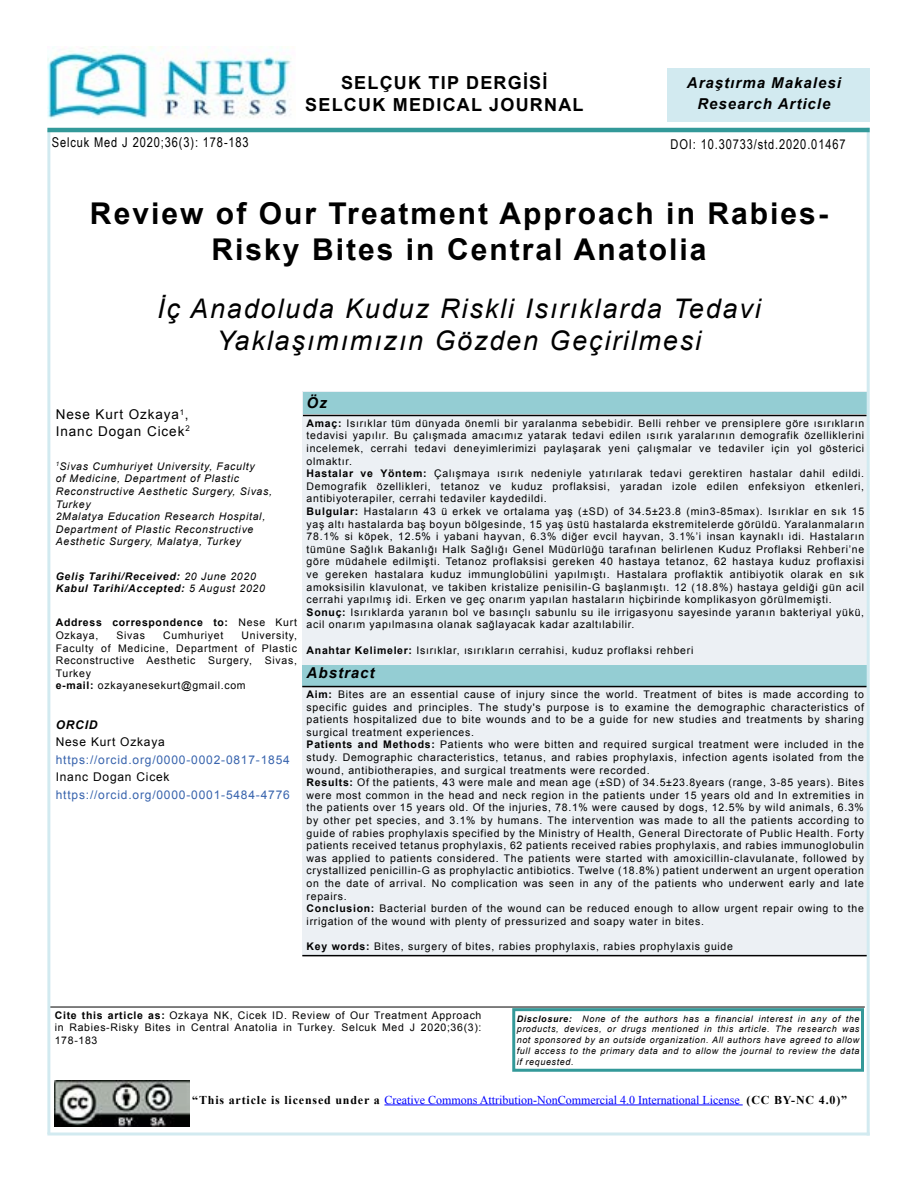
<style>
.page{position:relative;width:918px;height:1188px;background:#fff}
.page>*{position:absolute;margin:0;border:0;box-sizing:border-box;transform-origin:0 0}
.t1{font:700 30px/36px "Arial";letter-spacing:.07em;color:#000;text-align:center}
.t2{font:italic 27px/32.4px "Arial";letter-spacing:.07em;color:#000;text-align:center}
.t3{font:700 18px/21.6px "Arial";letter-spacing:.07em;color:#000;text-align:center}
.t4{font:italic 700 15px/21px "Arial";letter-spacing:.07em;color:#000;text-align:center}
.t5{font:13.5px "Arial Narrow";letter-spacing:.065em;color:#000}
.t6{font:13.5px/16.2px "Arial";letter-spacing:.07em;color:#000}
.t7{font:12px "Times New Roman";color:#00f}
.t8{font:12px "Arial";letter-spacing:.07em;color:#3763ad}
.t9{font:12px "Arial";letter-spacing:.065em;color:#000}
.t10{font:italic 700 12px "Arial";letter-spacing:.065em;color:#000}
.t11{font:10.5px/12.6px "Arial";letter-spacing:.07em;color:#000}
.t12{font:italic 10.5px/12.6px "Arial";letter-spacing:.07em;color:#000}
.t13{font:italic 700 10.5px/12.6px "Arial";letter-spacing:.07em;color:#000}
.t14{font:700 10.5px/12.6px "Arial";letter-spacing:.065em;color:#000}
.t15{font:italic 9px/10.8px "Arial";letter-spacing:.07em;color:#000;text-align:justify}
.s1{font-weight:700}
.s2{font-weight:400}
.s3{font-weight:700;color:#000}
</style>
<div class="page">
<div style="left:302px;top:392px;width:565px;height:564px;background:#ecf0f4"></div>
<div style="left:303px;top:392px;width:564px;height:22px;background:#94cdd3"></div>
<hr style="left:49px;top:1007px;width:816px;height:1px;background:#000">
<hr style="left:303px;top:415px;width:564px;height:1px;background:#000">
<div style="left:302px;top:665px;width:565px;height:22px;background:#94cdd3"></div>
<hr style="left:302px;top:686px;width:565px;height:1px;background:#000">
<div style="left:512px;top:1008px;width:352px;height:64px;border:3px solid #399"></div>
<hr style="left:47px;top:130px;width:3px;height:1004px;background:#d2eaf0">
<hr style="left:47px;top:1132px;width:823px;height:4px;background:#ddeff3">
<hr style="left:867px;top:128px;width:3px;height:1007px;background:#d2eaf0">
<div style="left:668px;top:69px;width:202px;height:53px;background:#d2eaf0"></div>
<hr style="left:47px;top:128px;width:823px;height:4px;background:#399">
<img style="left:55px;top:1080px;width:135px;height:47px">
<hr style="left:384px;top:1105px;width:359px;height:1px;background:#00f">
<img style="left:47px;top:47px;width:244px;height:72px">
<hr style="left:302px;top:955px;width:565px;height:1px;background:#000">
<h3 class="t3" style="left:305px;top:72px;width:280px">SELÇUK TIP DERGİSİ<br>SELCUK MEDICAL JOURNAL</h3>
<h3 class="t4" style="left:687px;top:73px;width:156px">Araştırma Makalesi<br>Research Article</h3>
<p class="t5" style="left:52px;top:133px;width:199px">Selcuk Med J 2020;36(3): 178-183</p>
<p class="t5" style="left:670px;top:134px;width:177px">DOI: 10.30733/std.2020.01467</p>
<h1 class="t1" style="left:90px;top:196px;width:740px">Review of Our Treatment Approach in Rabies-<br>Risky Bites in Central Anatolia</h1>
<h2 class="t2" style="left:157px;top:293px;width:605px">İç Anadoluda Kuduz Riskli Isırıklarda Tedavi<br>Yaklaşımımızın Gözden Geçirilmesi</h2>
<h3 class="t4" style="left:307px;top:393px;width:22px">Öz</h3>
<p class="t11" style="left:307px;top:417px;width:559px"><span class="s1">Amaç:</span> Isırıklar tüm dünyada önemli bir yaralanma sebebidir. Belli rehber ve prensiplere göre ısırıkların tedavisi yapılır. Bu çalışmada amacımız yatarak tedavi edilen ısırık yaralarının demografik özelliklerini incelemek, cerrahi tedavi deneyimlerimizi paylaşarak yeni çalışmalar ve tedaviler için yol gösterici olmaktır.<br><span class="s1">Hastalar ve Yöntem:</span> Çalışmaya ısırık nedeniyle yatırılarak tedavi gerektiren hastalar dahil edildi.<br>Demografik özellikleri, tetanoz ve kuduz proflaksisi, yaradan izole edilen enfeksiyon etkenleri, antibiyoterapiler, cerrahi tedaviler kaydedildi.<br><span class="s1">Bulgular:</span> Hastaların 43 ü erkek ve ortalama yaş (±SD) of 34.5±23.8 (min3-85max). Isırıklar en sık 15 yaş altı hastalarda baş boyun bölgesinde, 15 yaş üstü hastalarda ekstremitelerde görüldü. Yaralanmaların 78.1% si köpek, 12.5% i yabani hayvan, 6.3% diğer evcil hayvan, 3.1%’i insan kaynaklı idi. Hastaların tümüne Sağlık Bakanlığı Halk Sağlığı Genel Müdürlüğü tarafınan belirlenen Kuduz Proflaksi Rehberi’ne göre müdahele edilmişti. Tetanoz proflaksisi gereken 40 hastaya tetanoz, 62 hastaya kuduz proflaxisi ve gereken hastalara kuduz immunglobülini yapılmıştı. Hastalara proflaktik antibiyotik olarak en sık amoksisilin klavulonat, ve takiben kristalize penisilin-G başlanmıştı. 12 (18.8%) hastaya geldiği gün acil cerrahi yapılmış idi. Erken ve geç onarım yapılan hastaların hiçbirinde komplikasyon görülmemişti.<br><span class="s1">Sonuç:</span> Isırıklarda yaranın bol ve basınçlı sabunlu su ile irrigasyonu sayesinde yaranın bakteriyal yükü, acil onarım yapılmasına olanak sağlayacak kadar azaltılabilir.</p>
<p class="t11" style="left:307px;top:644px;width:388px"><span class="s1">Anahtar Kelimeler:</span> Isırıklar, ısırıkların cerrahisi, kuduz proflaksi rehberi</p>
<p class="t11" style="left:307px;top:688px;width:559px"><span class="s1">Aim:</span> Bites are an essential cause of injury since the world. Treatment of bites is made according to specific guides and principles. The study's purpose is to examine the demographic characteristics of patients hospitalized due to bite wounds and to be a guide for new studies and treatments by sharing surgical treatment experiences.<br><span class="s1">Patients and Methods:</span> Patients who were bitten and required surgical treatment were included in the study. Demographic characteristics, tetanus, and rabies prophylaxis, infection agents isolated from the wound, antibiotherapies, and surgical treatments were recorded.<br><span class="s1">Results:</span> Of the patients, 43 were male and mean age (±SD) of 34.5±23.8years (range, 3-85 years). Bites were most common in the head and neck region in the patients under 15 years old and In extremities in the patients over 15 years old. Of the injuries, 78.1% were caused by dogs, 12.5% by wild animals, 6.3% by other pet species, and 3.1% by humans. The intervention was made to all the patients according to guide of rabies prophylaxis specified by the Ministry of Health, General Directorate of Public Health. Forty patients received tetanus prophylaxis, 62 patients received rabies prophylaxis, and rabies immunoglobulin was applied to patients considered. The patients were started with amoxicillin-clavulanate, followed by crystallized penicillin-G as prophylactic antibiotics. Twelve (18.8%) patient underwent an urgent operation on the date of arrival. No complication was seen in any of the patients who underwent early and late repairs.<br><span class="s1">Conclusion:</span> Bacterial burden of the wound can be reduced enough to allow urgent repair owing to the irrigation of the wound with plenty of pressurized and soapy water in bites.</p>
<p class="t11" style="left:307px;top:940px;width:428px"><span class="s1">Key words:</span> Bites, surgery of bites, rabies prophylaxis, rabies prophylaxis guide</p>
<p class="t6" style="left:56px;top:406px;width:136px">Nese Kurt Ozkaya<sup>1</sup>,<br>Inanc Dogan Cicek<sup>2</sup></p>
<p class="t12" style="left:56px;top:460px;width:218px"><sup>1</sup>Sivas Cumhuriyet University, Faculty<br>of Medicine, Department of Plastic Reconstructive Aesthetic Surgery, Sivas, Turkey<br>2Malatya Education Research Hospital, Department of Plastic Reconstructive Aesthetic Surgery, Malatya, Turkey</p>
<p class="t13" style="left:56px;top:570px;width:211px">Geliş Tarihi/Received: <span class="s2">20 June 2020<br></span>Kabul Tarihi/Accepted: <span class="s2">5 August 2020</span></p>
<p class="t14" style="left:56px;top:616px;width:243px">Address correspondence to: <span class="s2">Nese Kurt<br>Ozkaya,</span></p>
<p class="t11" style="left:117px;top:629px;width:30px">Sivas</p>
<p class="t11" style="left:163px;top:629px;width:62px">Cumhuriyet</p>
<p class="t11" style="left:56px;top:629px;width:243px;text-indent:186px">University,<br>Faculty of Medicine, Department of Plastic<br>Reconstructive Aesthetic Surgery, Sivas,<br>Turkey<br><span class="s1">e-mail:</span> ozkayanesekurt@gmail.com</p>
<p class="t10" style="left:56px;top:717px;width:43px">ORCID</p>
<p class="t9" style="left:56px;top:734px;width:111px">Nese Kurt Ozkaya</p>
<p class="t8" style="left:56px;top:751px;width:236px">https://orcid.org/0000-0002-0817-1854</p>
<p class="t9" style="left:56px;top:769px;width:115px">Inanc Dogan Cicek</p>
<p class="t8" style="left:56px;top:786px;width:236px">https://orcid.org/0000-0001-5484-4776</p>
<h3 class="t4" style="left:307px;top:663px;width:69px">Abstract</h3>
<p class="t11" style="left:55px;top:1008px;width:428px;text-align:justify"><span class="s1">Cite this article as:</span> Ozkaya NK, Cicek ID. Review of Our Treatment Approach in Rabies-Risky Bites in Central Anatolia in Turkey. Selcuk Med J 2020;36(3):<br>178-183</p>
<p class="t15" style="left:517px;top:1013px;width:344px"><span class="s1">Disclosure:</span> None of the authors has a financial interest in any of the products, devices, or drugs mentioned in this article. The research was not sponsored by an outside organization. All authors have agreed to allow full access to the primary data and to allow the journal to review the data if requested.</p>
<p class="t7" style="left:192px;top:1091px;width:656px"><span class="s3">“This article is licensed under a</span> Creative Commons Attribution-NonCommercial 4.0 International License <span class="s3">(CC BY-NC 4.0)”</span></p>
</div>
